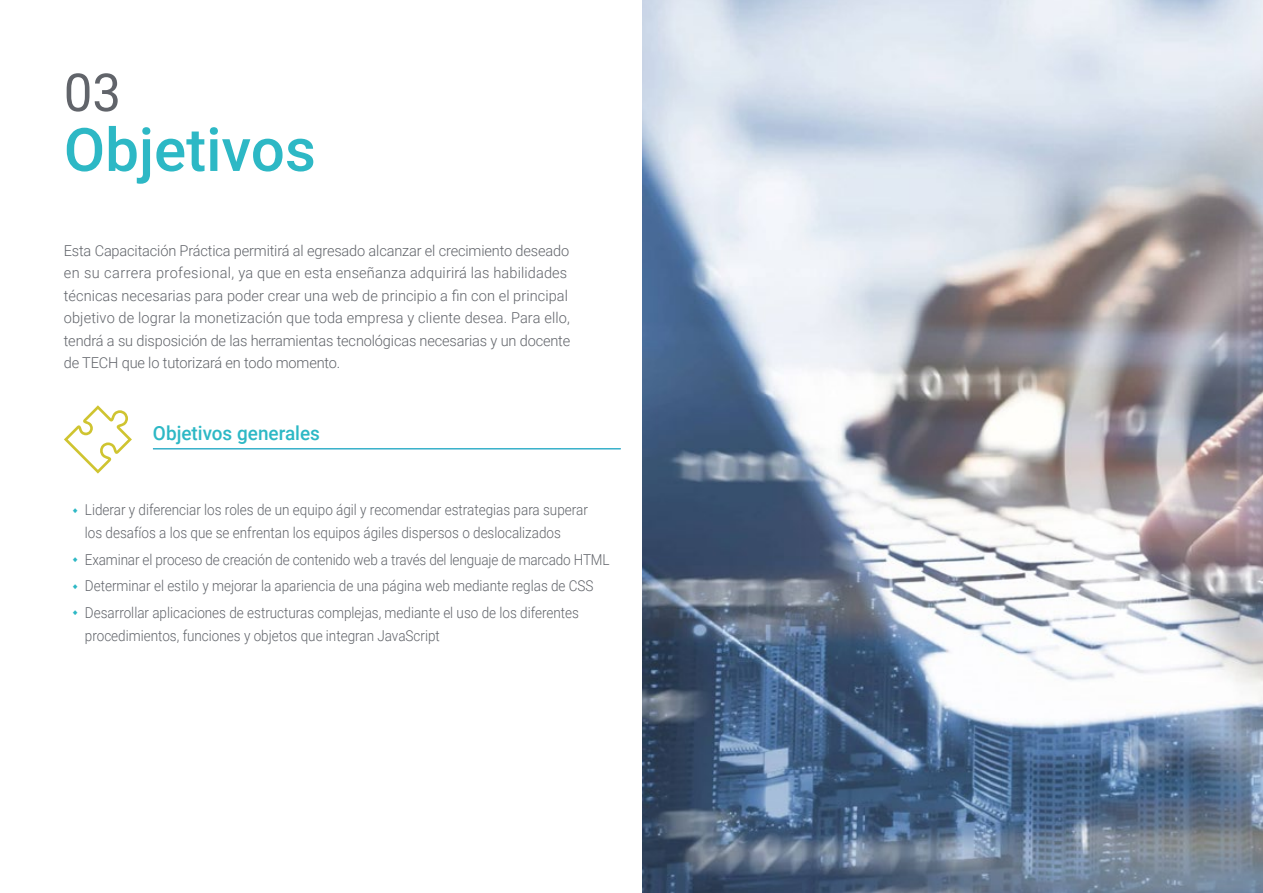
<style>
.page{position:relative;width:1263px;height:893px;background:#fff}
.page>*{position:absolute;margin:0;border:0;box-sizing:border-box;transform-origin:0 0}
.t1{font:500 60px "Roboto";color:#2db8c5}
.t2{font:52.5px "Roboto";color:#61646a}
.t3{font:500 19.5px "Roboto";color:#2db8c5}
.t4{font:300 15px/26.7px "Roboto";color:#61646a;scale:.9 1}
.t5{font:300 15px/22.5px "Roboto";color:#61646a}
</style>
<div class="page">
<img style="left:642px;top:0;width:621px;height:893px">
<hr style="left:153px;top:448px;width:468px;height:1px;background:#2db8c5">
<svg style="left:64px;top:405px;width:68px;height:69px"></svg>
<h2 class="t2" style="left:64px;top:56px;width:59px">03</h2>
<h1 class="t1" style="left:64px;top:108px;width:254px">Objetivos</h1>
<p class="t5" style="left:64px;top:239px;width:508px">Esta Capacitación Práctica permitirá al egresado alcanzar el crecimiento deseado en su carrera profesional, ya que en esta enseñanza adquirirá las habilidades técnicas necesarias para poder crear una web de principio a fin con el principal objetivo de lograr la monetización que toda empresa y cliente desea. Para ello, tendrá a su disposición de las herramientas tecnológicas necesarias y un docente de TECH que lo tutorizará en todo momento.</p>
<h3 class="t3" style="left:153px;top:420px;width:169px">Objetivos generales</h3>
<p class="t4" style="left:85px;top:498px;width:560px;line-height:22.5px">Liderar y diferenciar los roles de un equipo ágil y recomendar estrategias para superar los desafíos a los que se enfrentan los equipos ágiles dispersos o deslocalizados</p>
<p class="t4" style="left:85px;top:545px;width:584px">Examinar el proceso de creación de contenido web a través del lenguaje de marcado HTML<br>Determinar el estilo y mejorar la apariencia de una página web mediante reglas de CSS<br>Desarrollar aplicaciones de estructuras complejas, mediante el uso de los diferentes</p>
<p class="t4" style="left:85px;top:621px;width:396px">procedimientos, funciones y objetos que integran JavaScript</p>
</div>
